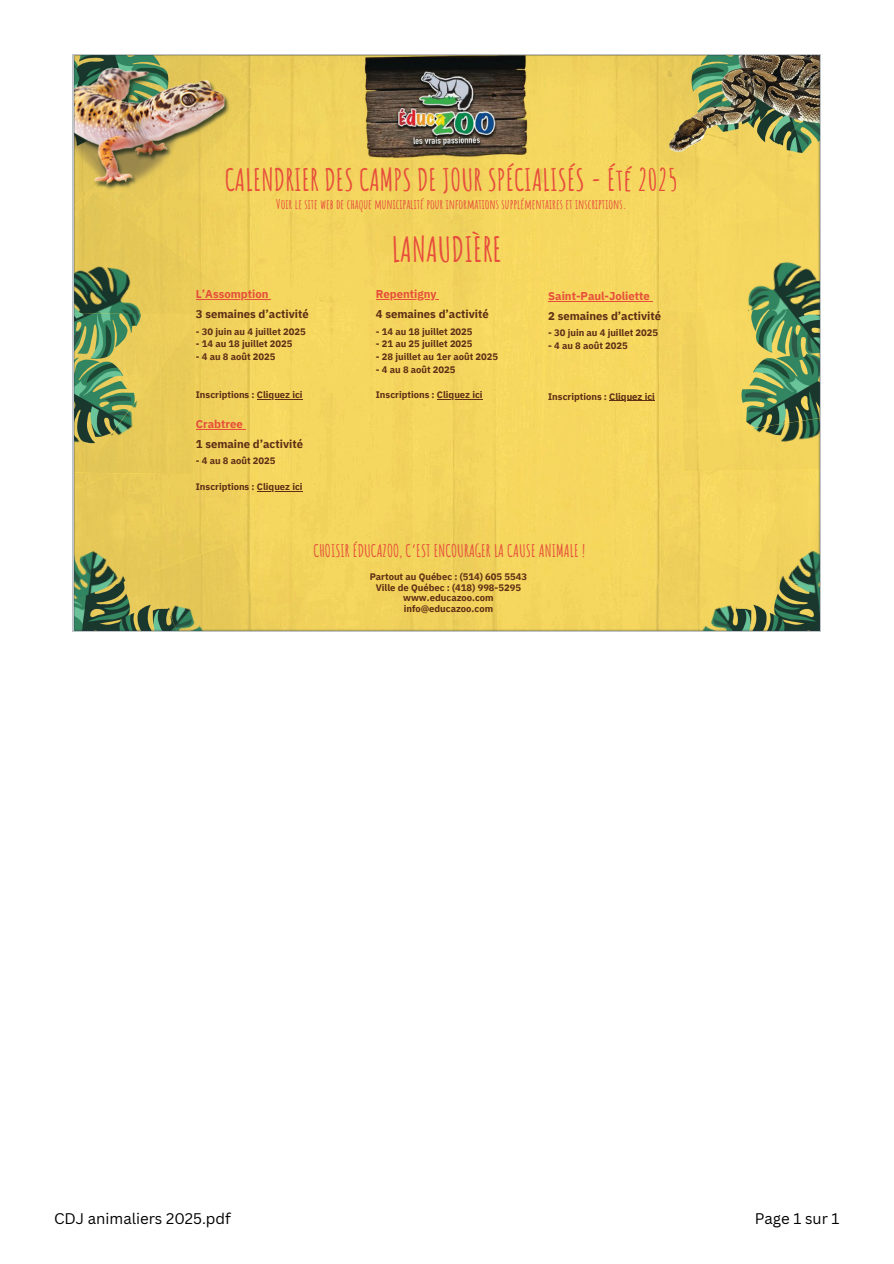
<style>
.page{position:relative;width:894px;height:1264px;background:#fff}
.page>*{position:absolute;margin:0;border:0;box-sizing:border-box;transform-origin:0 0}
.t1{font:700 33.9px "Amatic SC";color:#e74d3c}
.t2{font:700 30.15px "Amatic SC";color:#e74d3c}
.t3{font:700 16.95px "Amatic SC";color:#e64e3b}
.t4{font:15px "Canva Sans";color:#000}
.t5{font:700 13.2px "Amatic SC";color:#e74d3c}
.t6{font:700 11.25px/19.8px "IBM Plex Sans";color:#5e2e15}
.t7{font:700 11.25px "IBM Plex Sans";color:#e64e3b}
.t8{font:700 9.45px "IBM Plex Sans";color:#5e2e15}
.t9{font:700 9.45px/10.6px "IBM Plex Sans";color:#5f2e14;text-align:center}
.s1{color:#e64e3b}
</style>
<div class="page">
<svg style="left:73px;top:54px;width:747px;height:577px;background:#d9c25b"></svg>
<p class="t2" style="left:225px;top:160px;width:454px">CALENDRIER DES CAMPS DE JOUR SPÉCIALISÉS - Été 2025</p>
<p class="t5" style="left:276px;top:196px;width:351px">Voir le site web de chaque municipalité pour informations supplémentaires et inscriptions.</p>
<h5 class="t7" style="left:196px;top:287px;width:74px">L’Assomption</h5>
<p class="t6" style="left:196px;top:304px;width:114px">3 semaines d’activité</p>
<h2 class="t8" style="left:196px;top:325px;width:111px">- 30 juin au 4 juillet 2025</h2>
<p class="t8" style="left:196px;top:337px;width:98px">- 14 au 18 juillet 2025</p>
<p class="t8" style="left:196px;top:350px;width:81px">- 4 au 8 août 2025</p>
<p class="t8" style="left:196px;top:388px;width:108px">Inscriptions : Cliquez ici</p>
<p class="t6" style="left:196px;top:414px;width:109px"><span class="s1">Crabtree<br></span>1 semaine d’activité</p>
<p class="t8" style="left:196px;top:455px;width:81px">- 4 au 8 août 2025</p>
<p class="t8" style="left:196px;top:480px;width:108px">Inscriptions : Cliquez ici</p>
<p class="t1" style="left:391px;top:227px;width:112px">LANAUDIÈRE</p>
<p class="t7" style="left:376px;top:287px;width:62px">Repentigny</p>
<p class="t6" style="left:376px;top:304px;width:114px">4 semaines d’activité</p>
<p class="t8" style="left:376px;top:325px;width:98px">- 14 au 18 juillet 2025</p>
<p class="t8" style="left:376px;top:337px;width:98px">- 21 au 25 juillet 2025</p>
<p class="t8" style="left:376px;top:350px;width:124px">- 28 juillet au 1er août 2025</p>
<p class="t8" style="left:376px;top:363px;width:81px">- 4 au 8 août 2025</p>
<p class="t8" style="left:376px;top:388px;width:108px">Inscriptions : Cliquez ici</p>
<p class="t7" style="left:548px;top:288px;width:103px">Saint-Paul-Joliette</p>
<p class="t6" style="left:548px;top:306px;width:114px">2 semaines d’activité</p>
<p class="t8" style="left:548px;top:326px;width:111px">- 30 juin au 4 juillet 2025</p>
<p class="t8" style="left:548px;top:339px;width:81px">- 4 au 8 août 2025</p>
<p class="t8" style="left:548px;top:390px;width:108px">Inscriptions : Cliquez ici</p>
<p class="t3" style="left:313px;top:539px;width:273px">CHOISIR ÉDUCAZOO, C’EST ENCOURAGER LA CAUSE ANIMALE !</p>
<p class="t9" style="left:369px;top:571px;width:159px">Partout au Québec : (514) 605 5543<br>Ville de Québec : (418) 998-5295 www.educazoo.com info@educazoo.com</p>
<p class="t4" style="left:54px;top:1207px;width:178px">CDJ animaliers 2025.pdf</p>
<p class="t4" style="left:754px;top:1207px;width:86px">Page 1 sur 1</p>
</div>
